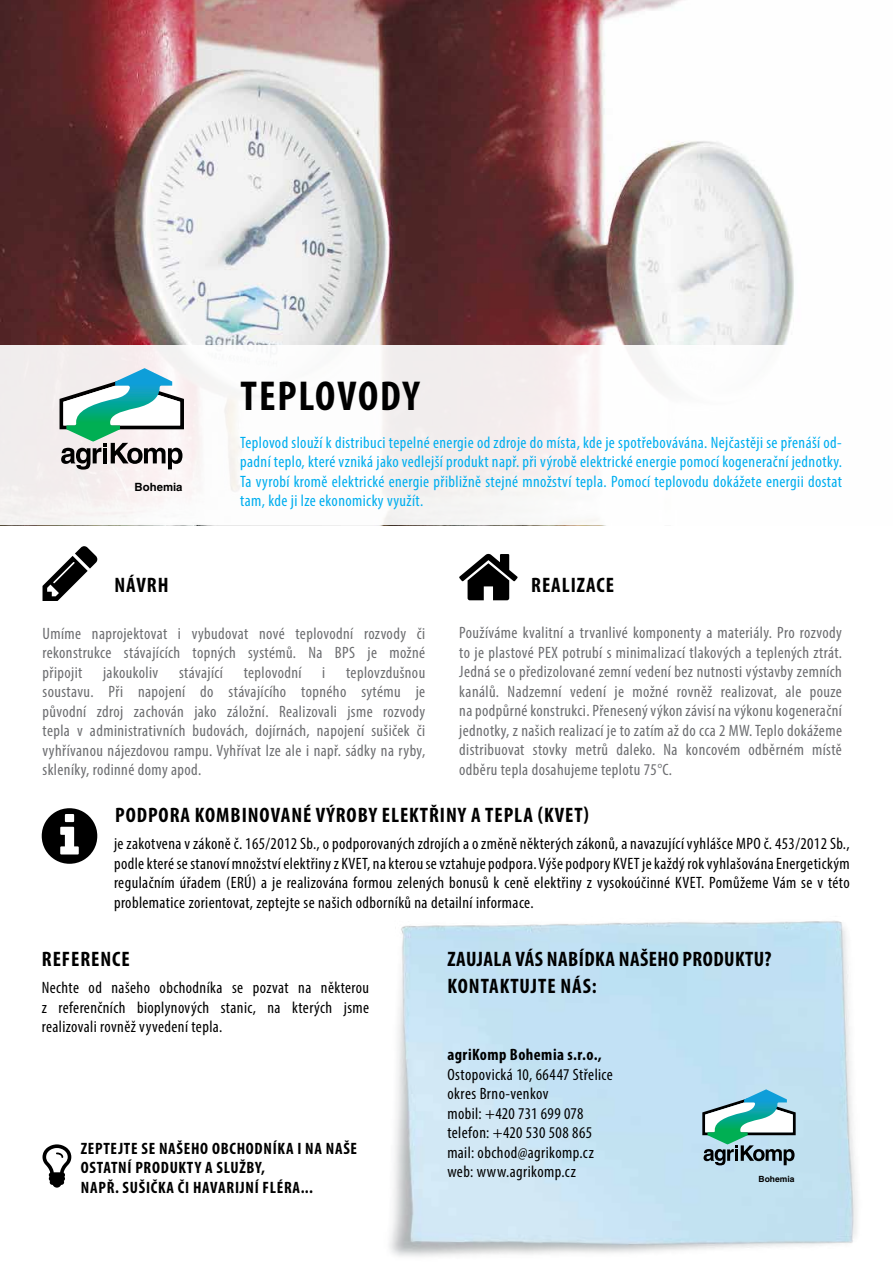
<style>
.page{position:relative;width:893px;height:1263px;background:#fff}
.page>*{position:absolute;margin:0;border:0;box-sizing:border-box;transform-origin:0 0}
.t1{font:700 condensed 42px "Myriad Pro";letter-spacing:.045em;color:#000}
.t2{font:700 condensed 21px "Myriad Pro";letter-spacing:.045em;color:#000}
.t3{font:700 condensed 21px/27px "Myriad Pro";letter-spacing:.02em;color:#000}
.t4{font:condensed 16.5px/19.5px "Myriad Pro";letter-spacing:.025em;color:#6d6e71;text-align:justify}
.t5{font:condensed 16.5px/19.5px "Myriad Pro";letter-spacing:.025em;color:#000;text-align:justify}
.t6{font:condensed 16.5px/19.5px "Myriad Pro";letter-spacing:.025em;color:#00aeef;text-align:justify}
.t7{font:700 condensed 16.5px/19.5px "Myriad Pro";letter-spacing:.045em;color:#000}
.t8{font:700 11.4px "Helvetica LT Std";color:#000}
.t9{font:700 8.55px "Helvetica LT Std";color:#000}
</style>
<div class="page">
<img style="left:0;top:0;width:794px;height:346px">
<div style="left:0;top:346px;width:893px;height:179px;background:linear-gradient(to right,#f5f1f0,#fefefe)"></div>
<svg style="left:60px;top:380px;width:124px;height:49px"></svg>
<img style="left:66px;top:368px;width:106px;height:74px">
<svg style="left:61px;top:443px;width:121px;height:27px"></svg>
<img style="left:389px;top:921px;width:468px;height:336px">
<svg style="left:702px;top:1098px;width:94px;height:37px"></svg>
<img style="left:707px;top:1089px;width:80px;height:55px">
<svg style="left:703px;top:1145px;width:91px;height:20px;background:#778a95"></svg>
<p class="t8" style="left:135px;top:480px;width:49px">Bohemia</p>
<h1 class="t1" style="left:241px;top:370px;width:181px">TEPLOVODY</h1>
<p class="t6" style="left:240px;top:432px;width:603px">Teplovod slouží k distribuci tepelné energie od zdroje do místa, kde je spotřebovávána. Nejčastěji se přenáší od&shy;padní teplo, které vzniká jako vedlejší produkt např. při výrobě elektrické energie pomocí kogenerační jednotky.<br>Ta vyrobí kromě elektrické energie přibližně stejné množství tepla. Pomocí teplovodu dokážete energii dostat tam, kde ji lze ekonomicky využít.</p>
<p class="t2" style="left:115px;top:572px;width:55px">NÁVRH</p>
<p class="t4" style="left:43px;top:623px;width:384px">Umíme naprojektovat i vybudovat nové teplovodní rozvody či rekonstrukce stávajících topných systémů. Na BPS je možné připojit</p>
<p class="t4" style="left:43px;top:662px;width:384px;text-indent:304px">teplovzdušnou soustavu. Při napojení do stávajícího topného sytému je původní zdroj zachován jako záložní. Realizovali jsme rozvody tepla v administrativních budovách, dojírnách, napojení sušiček či vyhřívanou nájezdovou rampu. Vyhřívat lze ale i např. sádky na ryby, skleníky, rodinné domy apod.</p>
<p class="t4" style="left:103px;top:662px;width:57px">jakoukoliv</p>
<p class="t4" style="left:179px;top:662px;width:45px">stávající</p>
<p class="t4" style="left:244px;top:662px;width:59px">teplovodní</p>
<p class="t4" style="left:322px;top:662px;width:5px">i</p>
<p class="t2" style="left:531px;top:572px;width:84px">REALIZACE</p>
<p class="t4" style="left:459px;top:623px;width:384px">Používáme kvalitní a trvanlivé komponenty a materiály. Pro rozvody to je plastové PEX potrubí s minimalizací tlakových a teplených ztrát.<br>Jedná se o předizolované zemní vedení bez nutnosti výstavby zemních kanálů. Nadzemní vedení je možné rovněž realizovat, ale pouze na podpůrné konstrukci. Přenesený výkon závisí na výkonu kogenerační jednotky, z našich realizací je to zatím až do cca 2 MW. Teplo dokážeme distribuovat stovky metrů daleko. Na koncovém odběrném místě odběru tepla dosahujeme teplotu 75°C.</p>
<p class="t2" style="left:115px;top:802px;width:475px">PODPORA KOMBINOVANÉ VÝROBY ELEKTŘINY A TEPLA (KVET)</p>
<p class="t5" style="left:114px;top:834px;width:737px">je zakotvena v zákoně č. 165/2012 Sb., o podporovaných zdrojích a o změně některých zákonů, a navazující vyhlášce MPO č. 453/2012 Sb., podle které se stanoví množství elektřiny z KVET, na kterou se vztahuje podpora. Výše podpory KVET je každý rok vyhlašována Energetickým regulačním úřadem (ERÚ) a je realizována formou zelených bonusů k ceně elektřiny z vysokoúčinné KVET. Pomůžeme Vám se v této problematice zorientovat, zeptejte se našich odborníků na detailní informace.</p>
<p class="t2" style="left:42px;top:946px;width:89px">REFERENCE</p>
<p class="t5" style="left:42px;top:978px;width:329px">Nechte od našeho obchodníka se pozvat na některou z referenčních bioplynových stanic, na kterých jsme realizovali rovněž vyvedení tepla.</p>
<p class="t7" style="left:81px;top:1138px;width:278px">ZEPTEJTE SE NAŠEHO OBCHODNÍKA I NA NAŠE<br>OSTATNÍ PRODUKTY A SLUŽBY,<br>NAPŘ. SUŠIČKA ČI HAVARIJNÍ FLÉRA...</p>
<p class="t3" style="left:448px;top:945px;width:325px">ZAUJALA VÁS NABÍDKA NAŠEHO PRODUKTU?<br>KONTAKTUJTE NÁS:</p>
<p class="t7" style="left:447px;top:1044px;width:156px">agriKomp Bohemia s.r.o.,</p>
<p class="t5" style="left:447px;top:1064px;width:167px;text-align:left">Ostopovická 10, 66447 Střelice okres Brno-venkov<br>mobil: +420 731 699 078 telefon: +420 530 508 865 mail: obchod@agrikomp.cz web: www.agrikomp.cz</p>
<p class="t9" style="left:759px;top:1173px;width:37px">Bohemia</p>
</div>
